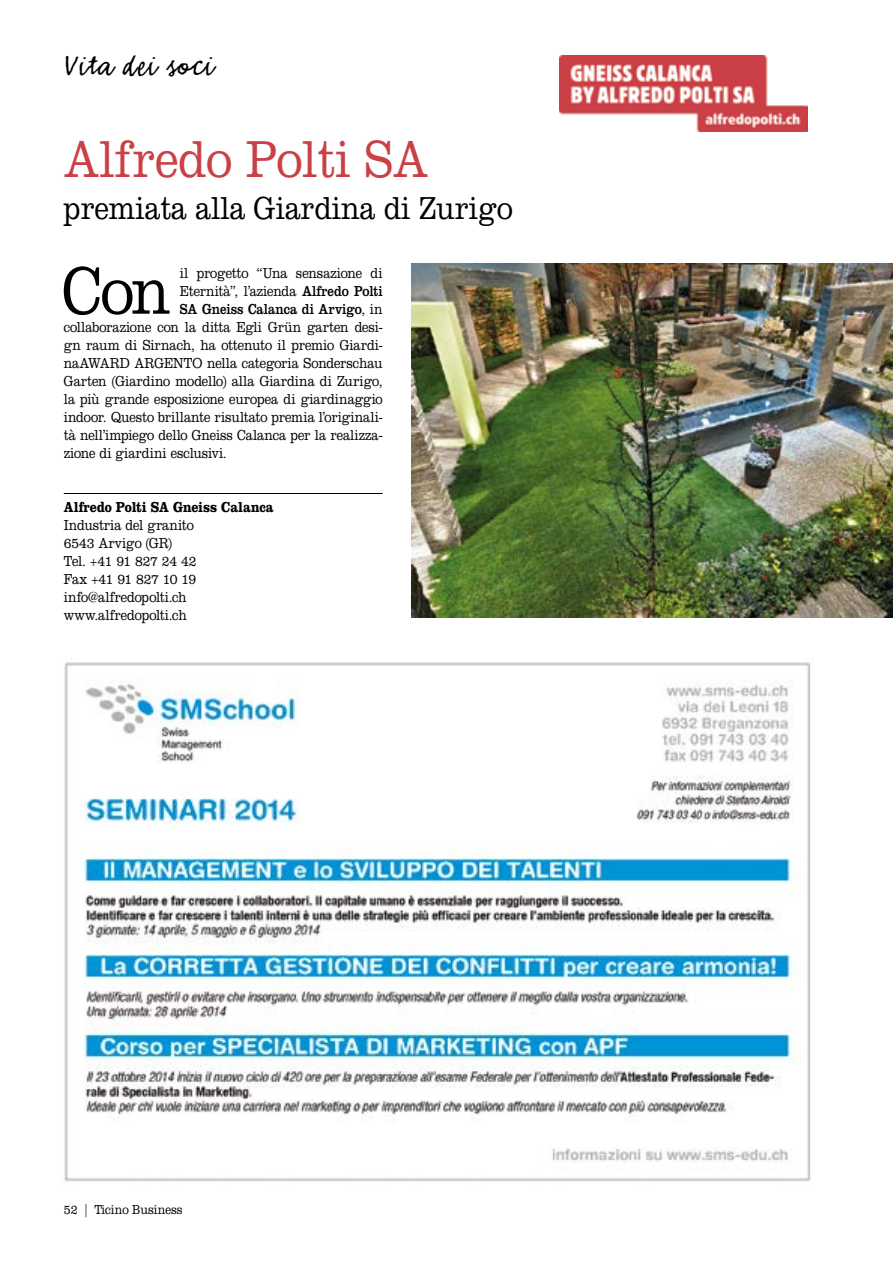
<style>
.page{position:relative;width:893px;height:1263px;background:#fff}
.page>*{position:absolute;margin:0;border:0;box-sizing:border-box;transform-origin:0 0}
.t1{font:300 69.3px "Clarendon LT Std";color:#000;scale:.85 1}
.t2{font:300 54px "Clarendon LT Std";color:#ca4047;scale:.85 1}
.t3{font:300 33px "Clarendon LT Std";color:#000;scale:.85 1}
.t4{font:33px "Emmascript MVB Std";letter-spacing:.03em;color:#000}
.t5{font:300 15px/18px "Clarendon LT Std";color:#000;scale:.85 1}
.t6{font:700 15px "Clarendon LT Std";letter-spacing:-.005em;color:#000;scale:.85 1}
.t7{font:15px "Clarendon LT Std";letter-spacing:.005em;color:#000;scale:.85 1}
.t8{font:300 13.5px "Clarendon LT Std";color:#000;scale:.85 1}
.s1{font-weight:400}
.s2{font-weight:300}
</style>
<div class="page">
<img style="left:412px;top:263px;width:481px;height:355px">
<hr style="left:64px;top:493px;width:319px;height:1px;background:#000">
<img style="left:560px;top:55px;width:248px;height:77px">
<img style="left:64px;top:662px;width:747px;height:520px">
<h3 class="t4" style="left:64px;top:47px;width:152px">Vita dei soci</h3>
<h2 class="t2" style="left:64px;top:128px;width:430px">Alfredo Polti SA</h2>
<h3 class="t3" style="left:64px;top:189px;width:529px">premiata alla Giardina di Zurigo</h3>
<h1 class="t1" style="left:62px;top:251px;width:129px">Con</h1>
<p class="t5" style="left:180px;top:264px;width:240px">il progetto “Una sensazione di</p>
<p class="t5" style="left:180px;top:282px;width:240px">Eternità”, l’azienda <span class="s1">Alfredo Polti</span></p>
<p class="t7" style="left:180px;top:300px;width:240px">SA Gneiss Calanca di Arvigo<span class="s2">, in</span></p>
<p class="t5" style="left:64px;top:318px;width:377px">collaborazione con la ditta Egli Grün garten desi-</p>
<p class="t5" style="left:64px;top:336px;width:377px">gn raum di Sirnach, ha ottenuto il premio Giardi-</p>
<p class="t5" style="left:64px;top:354px;width:377px">naAWARD ARGENTO nella categoria Sonderschau</p>
<p class="t5" style="left:64px;top:372px;width:377px">Garten (Giardino modello) alla Giardina di Zurigo,</p>
<p class="t5" style="left:64px;top:390px;width:377px">la più grande esposizione europea di giardinaggio</p>
<p class="t5" style="left:64px;top:408px;width:377px">indoor. Questo brillante risultato premia l’originali-</p>
<p class="t5" style="left:64px;top:426px;width:377px">tà nell’impiego dello Gneiss Calanca per la realizza-</p>
<p class="t5" style="left:64px;top:444px;width:193px">zione di giardini esclusivi.</p>
<p class="t6" style="left:64px;top:498px;width:248px">Alfredo Polti SA Gneiss Calanca</p>
<p class="t5" style="left:64px;top:516px;width:158px">Industria del granito<br>6543 Arvigo (GR)<br>Tel. +41 91 827 24 42<br>Fax +41 91 827 10 19 info@alfredopolti.ch www.alfredopolti.ch</p>
<p class="t8" style="left:64px;top:1201px;width:141px">52 | Ticino Business</p>
</div>
